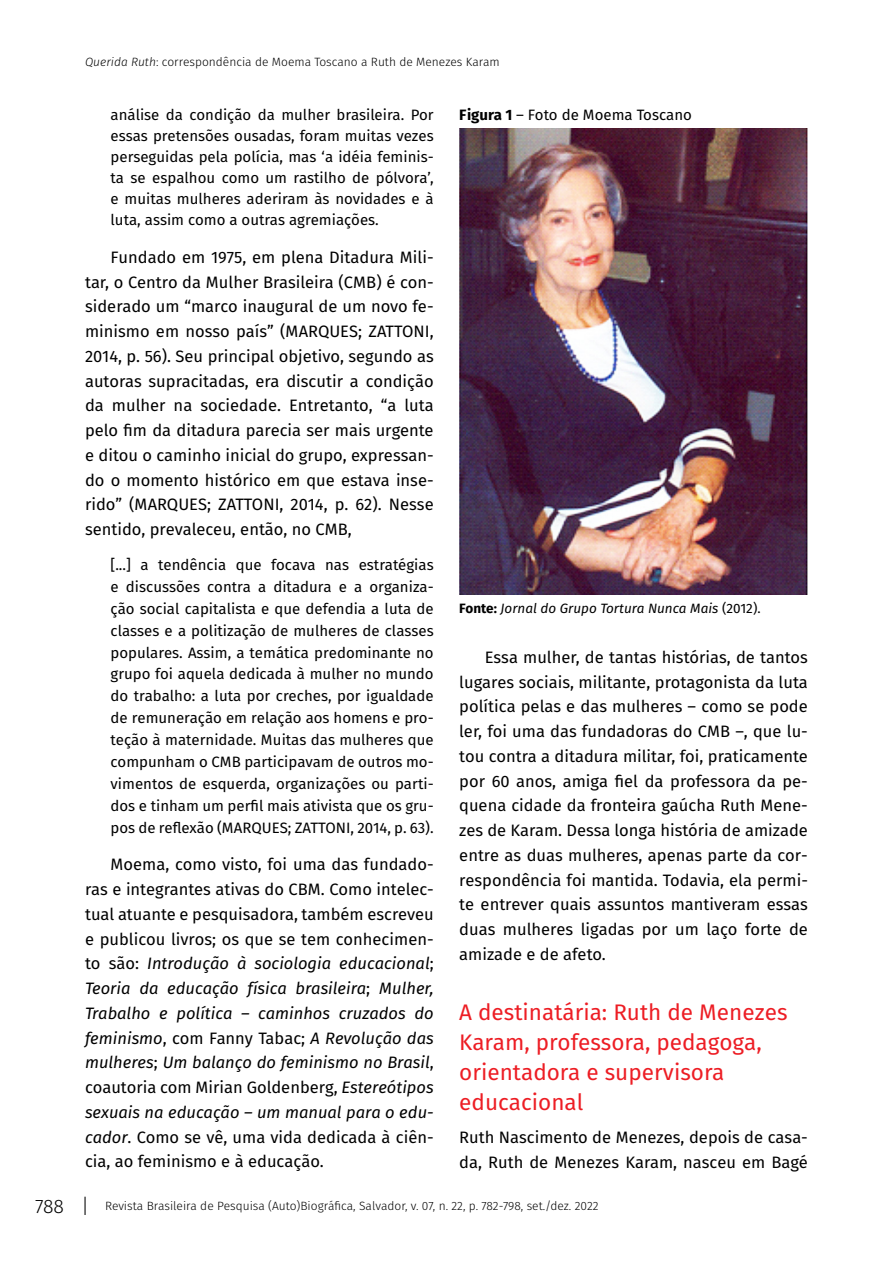
<style>
.page{position:relative;width:893px;height:1276px;background:#fff}
.page>*{position:absolute;margin:0;border:0;box-sizing:border-box;transform-origin:0 0}
.t1{font:22.5px/30px "Fira Sans";color:#ed1d24}
.t2{font:300 19.5px "Fira Sans";color:#000}
.t3{font:16.5px/24.8px "Fira Sans";color:#000;text-align:justify}
.t4{font:15px/21.9px "Fira Sans";color:#000;text-align:justify}
.t5{font:italic 13.5px "Fira Sans";color:#000}
.t6{font:300 12px "Fira Sans";color:#000}
.s1{font-style:italic}
.s2{font-weight:700}
.s3{font-weight:700;font-style:normal}
.s4{font-style:normal}
</style>
<div class="page">
<svg style="left:85px;top:1196px;width:1px;height:19px"></svg>
<img style="left:459px;top:128px;width:348px;height:466px">
<p class="t6" style="left:85px;top:53px;width:416px"><span class="s1">Querida Ruth</span>: correspondência de Moema Toscano a Ruth de Menezes Karam</p>
<p class="t4" style="left:111px;top:104px;width:325px;line-height:21px">análise da condição da mulher brasileira. Por essas pretensões ousadas, foram muitas vezes perseguidas pela polícia, mas ‘a idéia feminis&shy;ta se espalhou como um rastilho de pólvora’, e muitas mulheres aderiram às novidades e à luta, assim como a outras agremiações.</p>
<p class="t3" style="left:85px;top:244px;width:350px;text-indent:26px">Fundado em 1975, em plena Ditadura Mili&shy;tar, o Centro da Mulher Brasileira (CMB) é con&shy;siderado um “marco inaugural de um novo fe&shy;minismo em nosso país” (MARQUES; ZATTONI, 2014, p. 56). Seu principal objetivo, segundo as autoras supracitadas, era discutir a condição da mulher na sociedade. Entretanto, “a luta pelo fim da ditadura parecia ser mais urgente e ditou o caminho inicial do grupo, expressan&shy;do o momento histórico em que estava inse&shy;rido” (MARQUES; ZATTONI, 2014, p. 62). Nesse sentido, prevaleceu, então, no CMB,</p>
<p class="t4" style="left:111px;top:553px;width:325px">[...] a tendência que focava nas estratégias e discussões contra a ditadura e a organiza&shy;ção social capitalista e que defendia a luta de classes e a politização de mulheres de classes populares. Assim, a temática predominante no grupo foi aquela dedicada à mulher no mundo do trabalho: a luta por creches, por igualdade de remuneração em relação aos homens e pro&shy;teção à maternidade. Muitas das mulheres que compunham o CMB participavam de outros mo&shy;vimentos de esquerda, organizações ou parti&shy;dos e tinham um perfil mais ativista que os gru&shy;pos de reflexão (MARQUES; ZATTONI, 2014, p. 63).</p>
<p class="t3" style="left:85px;top:851px;width:350px;text-indent:26px">Moema, como visto, foi uma das fundado&shy;ras e integrantes ativas do CBM. Como intelec&shy;tual atuante e pesquisadora, também escreveu e publicou livros; os que se tem conhecimen&shy;to são: <span class="s1">Introdução à sociologia educacional</span>; <span class="s1">Teoria da educação física brasileira</span>; <span class="s1">Mulher, Trabalho e política – caminhos cruzados do feminismo</span>, com Fanny Tabac; <span class="s1">A Revolução das mulheres</span>; <span class="s1">Um balanço do feminismo no Brasil</span>, coautoria com Mirian Goldenberg, <span class="s1">Estereótipos sexuais na educação – um manual para o edu&shy;cador</span>. Como se vê, uma vida dedicada à ciên&shy;cia, ao feminismo e à educação.</p>
<p class="t4" style="left:459px;top:104px;width:234px"><span class="s2">Figura 1</span> – Foto de Moema Toscano</p>
<p class="t5" style="left:459px;top:598px;width:303px"><span class="s3">Fonte:</span> Jornal do Grupo Tortura Nunca Mais <span class="s4">(2012).</span></p>
<p class="t3" style="left:459px;top:644px;width:350px;text-indent:26px">Essa mulher, de tantas histórias, de tantos lugares sociais, militante, protagonista da luta política pelas e das mulheres – como se pode ler, foi uma das fundadoras do CMB –, que lu&shy;tou contra a ditadura militar, foi, praticamente por 60 anos, amiga fiel da professora da pe&shy;quena cidade da fronteira gaúcha Ruth Mene&shy;zes de Karam. Dessa longa história de amizade entre as duas mulheres, apenas parte da cor&shy;respondência foi mantida. Todavia, ela permi&shy;te entrever quais assuntos mantiveram essas duas mulheres ligadas por um laço forte de amizade e de afeto.</p>
<h1 class="t1" style="left:459px;top:996px;width:330px">A destinatária: Ruth de Menezes<br>Karam, professora, pedagoga, orientadora e supervisora educacional</h1>
<p class="t3" style="left:459px;top:1124px;width:350px">Ruth Nascimento de Menezes, depois de casa&shy;da, Ruth de Menezes Karam, nasceu em Bagé</p>
<p class="t2" style="left:35px;top:1192px;width:31px">788</p>
<p class="t6" style="left:105px;top:1197px;width:495px">Revista Brasileira de Pesquisa (Auto)Biográfica, Salvador, v. 07, n. 22, p. 782-798, set./dez. 2022</p>
</div>
